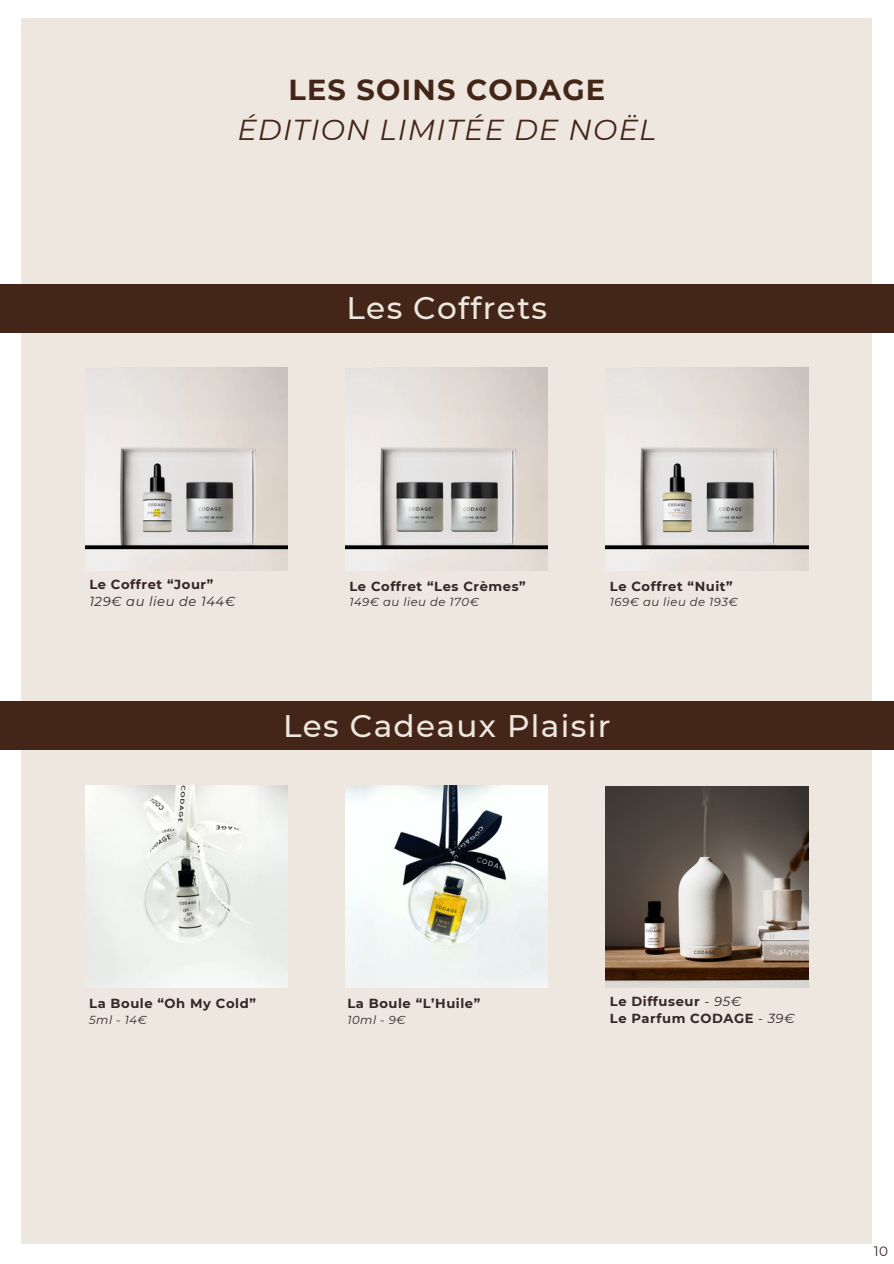
<style>
.page{position:relative;width:894px;height:1264px;background:#fff}
.page>*{position:absolute;margin:0;border:0;box-sizing:border-box;transform-origin:0 0}
.t1{font:500 31.05px "Montserrat";letter-spacing:.045em;color:#ede7e0}
.t2{font:italic 28.8px/39.3px "Montserrat";letter-spacing:.045em;color:#442618;text-align:center}
.t3{font:13.5px "Montserrat";color:#362625}
.t4{font:700 13.05px/17.4px "Montserrat";letter-spacing:.045em;color:#362625}
.t5{font:italic 13.05px/17.4px "Montserrat";letter-spacing:.045em;color:#362625}
.t6{font:italic 11.55px "Montserrat";letter-spacing:.045em;color:#362625}
.s1{font-weight:700;font-style:normal}
.s2{font-weight:400;font-style:italic}
</style>
<div class="page">
<div style="left:22px;top:19px;width:849px;height:1224px;background:#ede7e0"></div>
<img style="left:85px;top:367px;width:203px;height:203px">
<img style="left:605px;top:367px;width:203px;height:203px">
<img style="left:345px;top:367px;width:203px;height:203px">
<img style="left:85px;top:785px;width:203px;height:202px">
<img style="left:345px;top:785px;width:203px;height:202px">
<img style="left:605px;top:786px;width:203px;height:201px">
<div style="left:0;top:284px;width:893px;height:48px;background:#442618"></div>
<div style="left:0;top:701px;width:893px;height:49px;background:#442618"></div>
<p class="t2" style="left:237px;top:70px;width:420px"><span class="s1">LES SOINS CODAGE<br></span>ÉDITION LIMITÉE DE NOËL</p>
<p class="t1" style="left:346px;top:289px;width:202px">Les Coffrets</p>
<h3 class="t5" style="left:89px;top:575px;width:147px"><span class="s1">Le Coffret “Jour”<br></span>129€ au lieu de 144€</h3>
<p class="t4" style="left:349px;top:577px;width:178px">Le Coffret “Les Crèmes”</p>
<p class="t6" style="left:349px;top:595px;width:131px">149€ au lieu de 170€</p>
<h3 class="t4" style="left:609px;top:577px;width:124px">Le Coffret “Nuit”</h3>
<p class="t6" style="left:609px;top:595px;width:129px">169€ au lieu de 193€</p>
<p class="t1" style="left:283px;top:707px;width:329px">Les Cadeaux Plaisir</p>
<h2 class="t4" style="left:89px;top:995px;width:168px">La Boule “Oh My Cold”</h2>
<h2 class="t6" style="left:89px;top:1012px;width:59px">5ml - 14€</h2>
<h2 class="t4" style="left:347px;top:995px;width:134px">La Boule “L’Huile”</h2>
<h2 class="t6" style="left:347px;top:1012px;width:60px">10ml - 9€</h2>
<p class="t4" style="left:609px;top:992px;width:186px">Le Diffuseur <span class="s2">- 95€<br></span>Le Parfum CODAGE <span class="s2">- 39€</span></p>
<h3 class="t3" style="left:873px;top:1243px;width:16px">10</h3>
</div>
